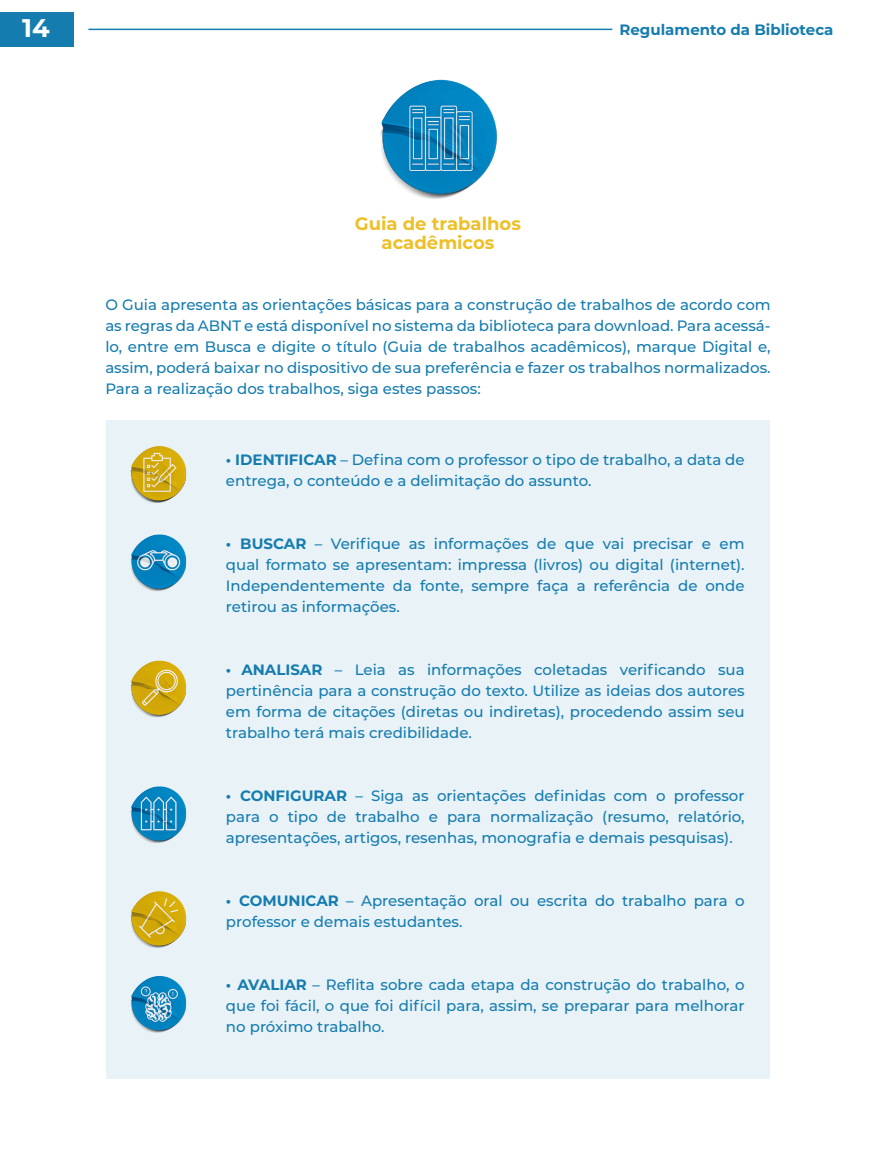
<style>
.page{position:relative;width:876px;height:1149px;background:#fff}
.page>*{position:absolute;margin:0;border:0;box-sizing:border-box;transform-origin:0 0}
.t1{font:700 25.5px "Montserrat";color:#fff}
.t2{font:700 18px/19.5px "Montserrat";color:#eebf26;text-align:center}
.t3{font:500 15px/21px "Montserrat";color:#157caf;text-align:justify}
.t4{font:700 15px "Montserrat";color:#157caf}
.s1{font-weight:700}
</style>
<div class="page">
<img style="left:0;top:28px;width:770px;height:1051px">
<div style="left:0;top:12px;width:74px;height:34px;background:#157caf"></div>
<hr style="left:88px;top:29px;width:524px;height:1px;background:#157caf">
<h1 class="t1" style="left:22px;top:10px;width:29px">14</h1>
<p class="t4" style="left:619px;top:19px;width:215px">Regulamento da Biblioteca</p>
<p class="t2" style="left:355px;top:212px;width:168px">Guia de trabalhos acadêmicos</p>
<p class="t3" style="left:105px;top:293px;width:667px">O Guia apresenta as orientações básicas para a construção de trabalhos de acordo com as regras da ABNT e está disponível no sistema da biblioteca para download. Para acessá&shy;lo, entre em Busca e digite o título (Guia de trabalhos acadêmicos), marque Digital e, assim, poderá baixar no dispositivo de sua preferência e fazer os trabalhos normalizados.<br>Para a realização dos trabalhos, siga estes passos:</p>
<p class="t3" style="left:226px;top:448px;width:520px"><span class="s1">• IDENTIFICAR</span> – Defina com o professor o tipo de trabalho, a data de entrega, o conteúdo e a delimitação do assunto.</p>
<p class="t3" style="left:226px;top:532px;width:520px"><span class="s1">• BUSCAR</span> – Verifique as informações de que vai precisar e em qual formato se apresentam: impressa (livros) ou digital (internet).<br>Independentemente da fonte, sempre faça a referência de onde retirou as informações.</p>
<p class="t3" style="left:226px;top:658px;width:520px"><span class="s1">• ANALISAR</span> – Leia as informações coletadas verificando sua pertinência para a construção do texto. Utilize as ideias dos autores em forma de citações (diretas ou indiretas), procedendo assim seu trabalho terá mais credibilidade.</p>
<p class="t3" style="left:226px;top:784px;width:520px"><span class="s1">• CONFIGURAR</span> – Siga as orientações definidas com o professor para o tipo de trabalho e para normalização (resumo, relatório, apresentações, artigos, resenhas, monografia e demais pesquisas).</p>
<p class="t3" style="left:226px;top:889px;width:520px"><span class="s1">• COMUNICAR</span> – Apresentação oral ou escrita do trabalho para o professor e demais estudantes.</p>
<p class="t3" style="left:226px;top:973px;width:520px"><span class="s1">• AVALIAR</span> – Reflita sobre cada etapa da construção do trabalho, o que foi fácil, o que foi difícil para, assim, se preparar para melhorar no próximo trabalho.</p>
</div>
